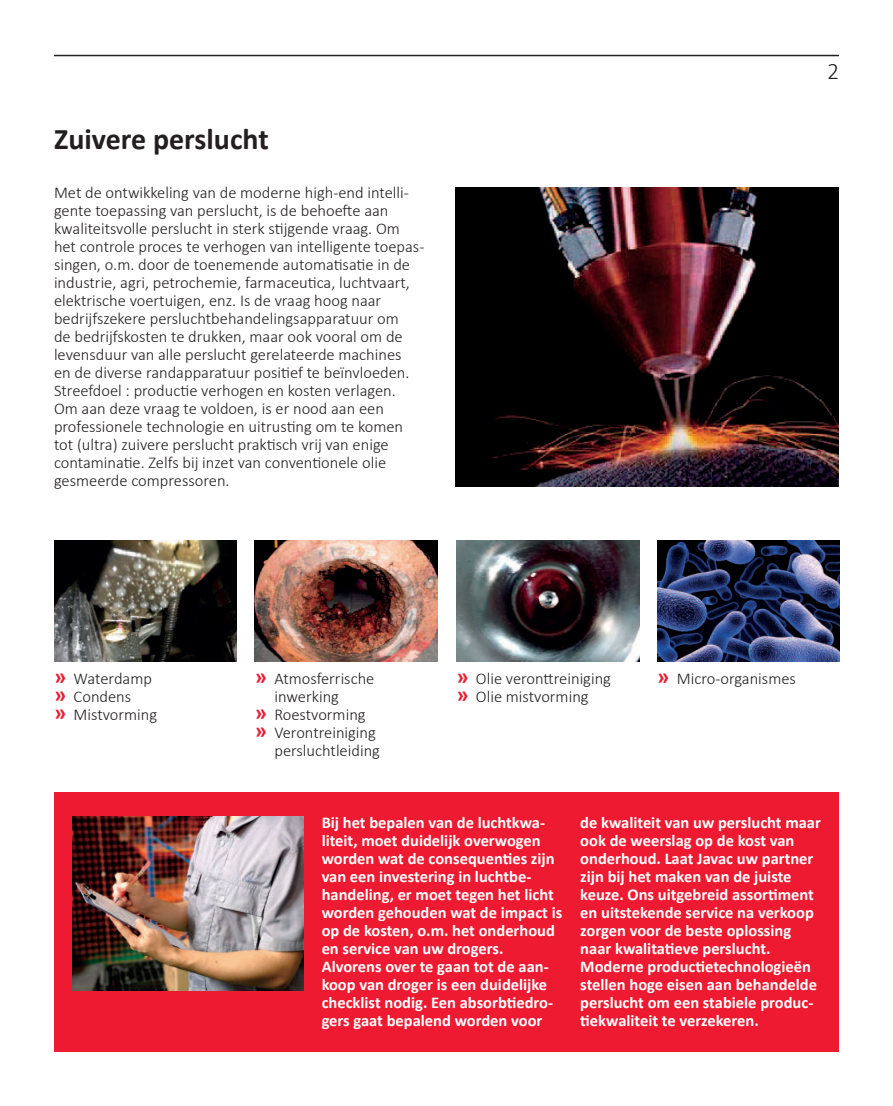
<style>
.page{position:relative;width:893px;height:1106px;background:#fff}
.page>*{position:absolute;margin:0;border:0;box-sizing:border-box;transform-origin:0 0}
.t1{font:700 30px "Calibri";color:#231f20}
.t2{font:300 24px "Calibri";color:#231f20}
.t3{font:300 16.5px/18px "Calibri";color:#231f20}
.t4{font:700 16.5px/18px "Calibri";color:#fff}
.s1{font-weight:700;font-size:22.5px;color:#ed1a31}
</style>
<div class="page">
<hr style="left:54px;top:55px;width:785px;height:1px;background:#231f20">
<div style="left:54px;top:792px;width:785px;height:260px;background:#ed1a31"></div>
<img style="left:54px;top:540px;width:182px;height:121px">
<img style="left:255px;top:540px;width:182px;height:121px">
<img style="left:456px;top:540px;width:183px;height:121px">
<img style="left:657px;top:540px;width:182px;height:121px">
<img style="left:455px;top:188px;width:384px;height:298px">
<img style="left:72px;top:816px;width:232px;height:174px">
<h1 class="t1" style="left:54px;top:119px;width:216px">Zuivere perslucht</h1>
<p class="t3" style="left:54px;top:183px;width:372px">Met de ontwikkeling van de moderne high-end intelli&shy;gente toepassing van perslucht, is de behoefte aan kwaliteitsvolle perslucht in sterk stijgende vraag. Om het controle proces te verhogen van intelligente toepas&shy;singen, o.m. door de toenemende automatisatie in de industrie, agri, petrochemie, farmaceutica, luchtvaart, elektrische voertuigen, enz. Is de vraag hoog naar bedrijfszekere persluchtbehandelingsapparatuur om<br>de bedrijfskosten te drukken, maar ook vooral om de levensduur van alle perslucht gerelateerde machines<br>en de diverse randapparatuur positief te beïnvloeden.<br>Streefdoel : productie verhogen en kosten verlagen.<br>Om aan deze vraag te voldoen, is er nood aan een professionele technologie en uitrusting om te komen tot (ultra) zuivere perslucht praktisch vrij van enige contaminatie. Zelfs bij inzet van conventionele olie gesmeerde compressoren.</p>
<h2 class="t2" style="left:827px;top:56px;width:14px">2</h2>
<p class="t3" style="left:54px;top:669px;width:105px"><span class="s1">»</span> Waterdamp <span class="s1">»</span> Condens<br><span class="s1">»</span> Mistvorming</p>
<p class="t3" style="left:255px;top:669px;width:121px"><span class="s1">»</span> Atmosferrische</p>
<p class="t3" style="left:274px;top:687px;width:66px">inwerking</p>
<p class="t3" style="left:255px;top:705px;width:112px"><span class="s1">»</span> Roestvorming</p>
<p class="t3" style="left:255px;top:723px;width:123px"><span class="s1">»</span> Verontreiniging</p>
<p class="t3" style="left:274px;top:741px;width:107px">persluchtleiding</p>
<p class="t3" style="left:456px;top:669px;width:156px"><span class="s1">»</span> Olie veronttreiniging <span class="s1">»</span> Olie mistvorming</p>
<p class="t3" style="left:657px;top:669px;width:140px"><span class="s1">»</span> Micro-organismes</p>
<p class="t4" style="left:322px;top:814px;width:242px">Bij het bepalen van de luchtkwa&shy;liteit, moet duidelijk overwogen worden wat de consequenties zijn van een investering in luchtbe&shy;handeling, er moet tegen het licht worden gehouden wat de impact is op de kosten, o.m. het onderhoud en service van uw drogers.<br>Alvorens over te gaan tot de aan&shy;koop van droger is een duidelijke checklist nodig. Een absorbtiedro&shy;gers gaat bepalend worden voor</p>
<p class="t4" style="left:580px;top:814px;width:242px">de kwaliteit van uw perslucht maar ook de weerslag op de kost van onderhoud. Laat Javac uw partner zijn bij het maken van de juiste keuze. Ons uitgebreid assortiment en uitstekende service na verkoop zorgen voor de beste oplossing naar kwalitatieve perslucht.<br>Moderne productietechnologieën stellen hoge eisen aan behandelde perslucht om een stabiele produc&shy;tiekwaliteit te verzekeren.</p>
</div>
